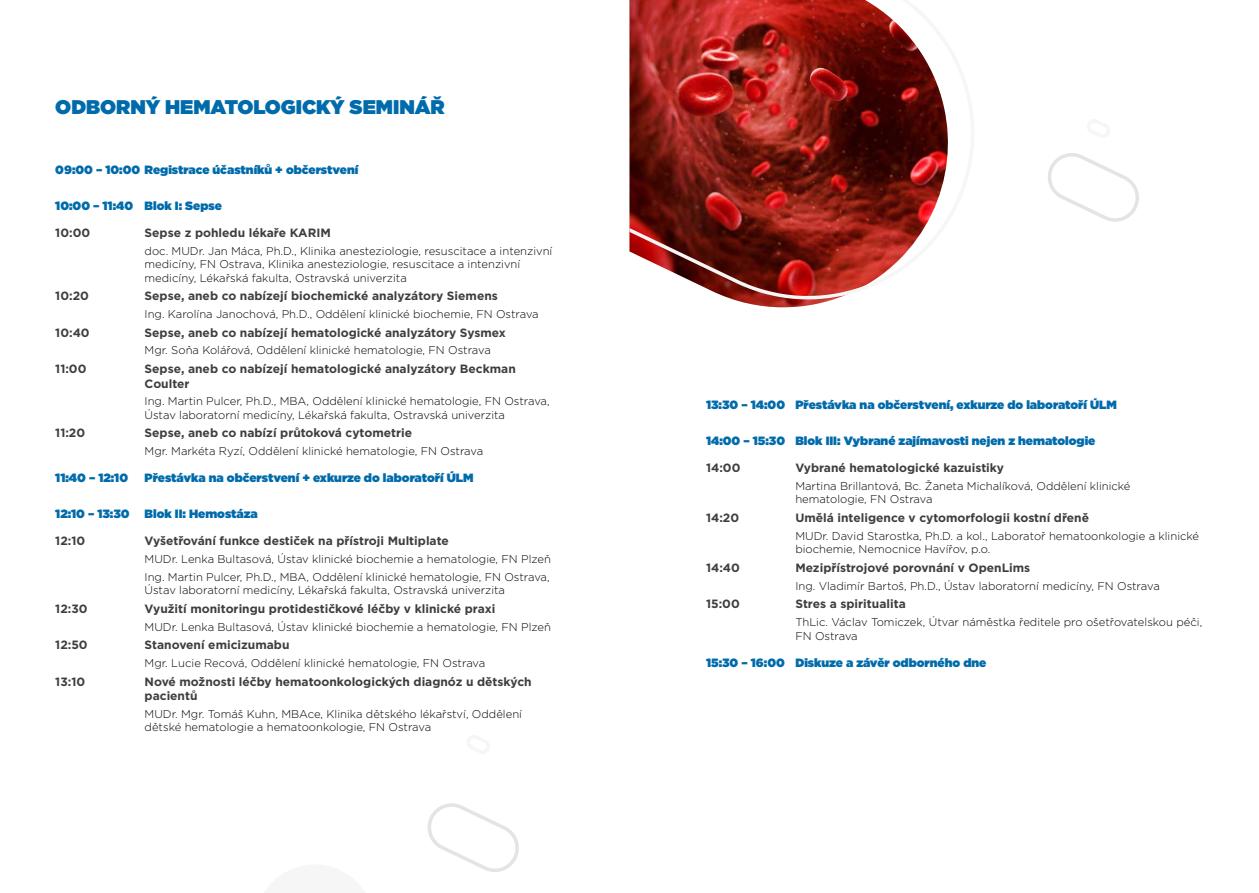
<style>
.page{position:relative;width:1259px;height:893px;background:#fff}
.page>*{position:absolute;margin:0;border:0;box-sizing:border-box;transform-origin:0 0}
.t1{font:900 19.8px "Gotham";color:#006bab}
.t2{font:700 12px/14.4px "Gotham";color:#3e3d40}
.t3{font:900 12px "Gotham";color:#006bab}
.t4{font:300 11.25px/13.5px "Gotham";color:#000}
</style>
<div class="page">
<img style="left:629px;top:0;width:319px;height:301px">
<svg style="left:1048px;top:153px;width:91px;height:69px"></svg>
<svg style="left:427px;top:803px;width:92px;height:69px"></svg>
<h1 class="t1" style="left:55px;top:92px;width:391px">ODBORNÝ HEMATOLOGICKÝ SEMINÁŘ</h1>
<p class="t3" style="left:55px;top:161px;width:305px">09:00 – 10:00 Registrace účastníků + občerstvení</p>
<p class="t3" style="left:55px;top:197px;width:168px">10:00 – 11:40 Blok I: Sepse</p>
<p class="t2" style="left:55px;top:225px;width:36px">10:00</p>
<p class="t2" style="left:145px;top:225px;width:188px">Sepse z pohledu lékaře KARIM</p>
<p class="t4" style="left:145px;top:244px;width:409px">doc. MUDr. Jan Máca, Ph.D., Klinika anesteziologie, resuscitace a intenzivní medicíny, FN Ostrava, Klinika anesteziologie, resuscitace a intenzivní medicíny, Lékařská fakulta, Ostravská univerzita</p>
<p class="t2" style="left:55px;top:289px;width:35px">10:20</p>
<p class="t2" style="left:145px;top:289px;width:355px">Sepse, aneb co nabízejí biochemické analyzátory Siemens</p>
<p class="t4" style="left:145px;top:307px;width:396px">Ing. Karolína Janochová, Ph.D., Oddělení klinické biochemie, FN Ostrava</p>
<p class="t2" style="left:55px;top:325px;width:36px">10:40</p>
<p class="t2" style="left:145px;top:325px;width:363px">Sepse, aneb co nabízejí hematologické analyzátory Sysmex</p>
<p class="t4" style="left:145px;top:343px;width:348px">Mgr. Soňa Kolářová, Oddělení klinické hematologie, FN Ostrava</p>
<p class="t2" style="left:55px;top:362px;width:33px">11:00</p>
<p class="t2" style="left:145px;top:362px;width:373px">Sepse, aneb co nabízejí hematologické analyzátory Beckman<br>Coulter</p>
<p class="t4" style="left:145px;top:394px;width:406px">Ing. Martin Pulcer, Ph.D., MBA, Oddělení klinické hematologie, FN Ostrava,<br>Ústav laboratorní medicíny, Lékařská fakulta, Ostravská univerzita</p>
<p class="t2" style="left:55px;top:426px;width:31px">11:20</p>
<p class="t2" style="left:145px;top:426px;width:269px">Sepse, aneb co nabízí průtoková cytometrie</p>
<p class="t4" style="left:145px;top:444px;width:340px">Mgr. Markéta Ryzí, Oddělení klinické hematologie, FN Ostrava</p>
<p class="t3" style="left:55px;top:469px;width:74px">11:40 – 12:10</p>
<p class="t3" style="left:145px;top:469px;width:330px">Přestávka na občerstvení + exkurze do laboratoří ÚLM</p>
<p class="t3" style="left:55px;top:505px;width:204px">12:10 – 13:30 Blok II: Hemostáza</p>
<p class="t2" style="left:55px;top:534px;width:31px">12:10</p>
<p class="t2" style="left:145px;top:534px;width:306px">Vyšetřování funkce destiček na přístroji Multiplate</p>
<p class="t4" style="left:145px;top:550px;width:408px;line-height:17.7px">MUDr. Lenka Bultasová, Ústav klinické biochemie a hematologie, FN Plzeň<br>Ing. Martin Pulcer, Ph.D., MBA, Oddělení klinické hematologie, FN Ostrava,</p>
<p class="t4" style="left:145px;top:583px;width:362px">Ústav laboratorní medicíny, Lékařská fakulta, Ostravská univerzita</p>
<p class="t2" style="left:55px;top:601px;width:34px">12:30</p>
<p class="t2" style="left:145px;top:601px;width:352px">Využití monitoringu protidestičkové léčby v klinické praxi</p>
<p class="t4" style="left:145px;top:620px;width:408px">MUDr. Lenka Bultasová, Ústav klinické biochemie a hematologie, FN Plzeň</p>
<p class="t2" style="left:55px;top:638px;width:34px">12:50</p>
<p class="t2" style="left:145px;top:638px;width:146px">Stanovení emicizumabu</p>
<p class="t4" style="left:145px;top:656px;width:342px">Mgr. Lucie Recová, Oddělení klinické hematologie, FN Ostrava</p>
<p class="t2" style="left:55px;top:674px;width:31px">13:10</p>
<p class="t2" style="left:145px;top:674px;width:388px">Nové možnosti léčby hematoonkologických diagnóz u dětských pacientů</p>
<p class="t4" style="left:145px;top:707px;width:379px">MUDr. Mgr. Tomáš Kuhn, MBAce, Klinika dětského lékařství, Oddělení dětské hematologie a hematoonkologie, FN Ostrava</p>
<p class="t3" style="left:706px;top:396px;width:412px">13:30 – 14:00 Přestávka na občerstvení, exkurze do laboratoří ÚLM</p>
<p class="t3" style="left:706px;top:432px;width:391px">14:00 – 15:30 Blok III: Vybrané zajímavosti nejen z hematologie</p>
<p class="t2" style="left:706px;top:461px;width:36px">14:00</p>
<p class="t2" style="left:795px;top:461px;width:210px">Vybrané hematologické kazuistiky</p>
<p class="t4" style="left:795px;top:479px;width:337px">Martina Brillantová, Bc. Žaneta Michalíková, Oddělení klinické hematologie, FN Ostrava</p>
<p class="t2" style="left:706px;top:510px;width:35px">14:20</p>
<p class="t2" style="left:795px;top:510px;width:295px">Umělá inteligence v cytomorfologii kostní dřeně</p>
<p class="t4" style="left:795px;top:529px;width:405px">MUDr. David Starostka, Ph.D. a kol., Laboratoř hematoonkologie a klinické biochemie, Nemocnice Havířov, p.o.</p>
<p class="t2" style="left:706px;top:560px;width:35px">14:40</p>
<p class="t2" style="left:795px;top:560px;width:236px">Mezipřístrojové porovnání v OpenLims</p>
<p class="t4" style="left:795px;top:579px;width:366px">Ing. Vladimír Bartoš, Ph.D., Ústav laboratorní medicíny, FN Ostrava</p>
<p class="t2" style="left:706px;top:597px;width:35px">15:00</p>
<p class="t2" style="left:795px;top:597px;width:112px">Stres a spiritualita</p>
<p class="t4" style="left:795px;top:615px;width:408px">ThLic. Václav Tomiczek, Útvar náměstka ředitele pro ošetřovatelskou péči,<br>FN Ostrava</p>
<p class="t3" style="left:706px;top:654px;width:282px">15:30 – 16:00 Diskuze a závěr odborného dne</p>
</div>
